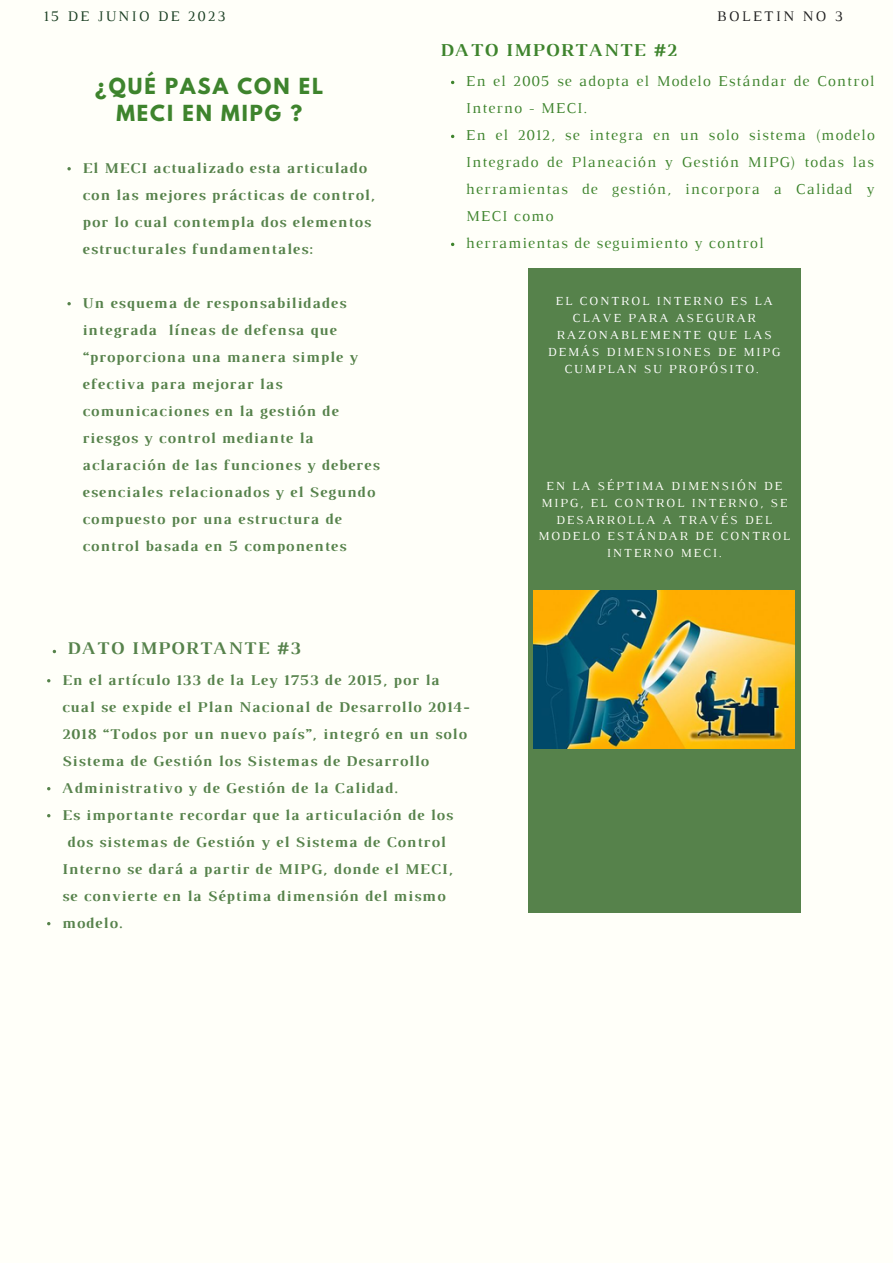
<style>
.page{position:relative;width:893px;height:1264px;background:#fff}
.page>*{position:absolute;margin:0;border:0;box-sizing:border-box;transform-origin:0 0}
.t1{font:700 19.65px "League Spartan";letter-spacing:.1em;color:#3e842d}
.t2{font:700 18.6px "Luthier";letter-spacing:.07em;color:#3e842d}
.t3{font:700 18.3px "Luthier";letter-spacing:.07em;color:#56824b}
.t4{font:15.45px/27px "Luthier";letter-spacing:.07em;color:#3e842d}
.t5{font:700 15.3px/27px "Luthier";letter-spacing:.07em;color:#56824b}
.t6{font:15px "Luthier";letter-spacing:.14em;color:#1c4024}
.t7{font:15px "Luthier";letter-spacing:.14em;color:#222}
.t8{font:12.6px/16.8px "Luthier";letter-spacing:.14em;color:#fffff9;text-align:center}
.t9{font:12.6px/16.8px "Luthier";letter-spacing:.14em;color:#fff;text-align:center}
</style>
<div class="page">
<div style="left:0;top:0;width:892px;height:1262px;background:#fffff9"></div>
<div style="left:528px;top:268px;width:272px;height:644px;background:#56824b"></div>
<img style="left:533px;top:591px;width:261px;height:157px">
<svg style="left:67px;top:167px;width:4px;height:3px"></svg>
<svg style="left:67px;top:302px;width:4px;height:3px"></svg>
<p class="t6" style="left:44px;top:11px;width:183px">15 DE JUNIO DE 2023</p>
<p class="t7" style="left:716px;top:11px;width:127px">BOLETIN NO 3</p>
<p class="t1" style="left:95px;top:76px;width:230px">¿QUÉ PASA CON EL</p>
<p class="t1" style="left:116px;top:103px;width:187px">MECI EN MIPG ?</p>
<p class="t5" style="left:82px;top:155px;width:294px">El MECI actualizado esta articulado con las mejores prácticas de control, por lo cual contempla dos elementos estructurales fundamentales:</p>
<p class="t5" style="left:82px;top:290px;width:298px">Un esquema de responsabilidades integrada líneas de defensa que “proporciona una manera simple y efectiva para mejorar las comunicaciones en la gestión de riesgos y control mediante la aclaración de las funciones y deberes esenciales relacionados y el Segundo compuesto por una estructura de control basada en 5 componentes</p>
<p class="t2" style="left:439px;top:43px;width:238px">DATO IMPORTANTE #2</p>
<p class="t4" style="left:466px;top:69px;width:409px">En el 2005 se adopta el Modelo Estándar de Control<br>Interno - MECI.</p>
<p class="t4" style="left:466px;top:123px;width:410px;text-align:justify">En el 2012, se integra en un solo sistema (modelo Integrado de Planeación y Gestión MIPG) todas las herramientas de gestión, incorpora a Calidad y MECI como</p>
<p class="t4" style="left:466px;top:231px;width:299px">herramientas de seguimiento y control</p>
<p class="t9" style="left:547px;top:294px;width:234px">EL CONTROL INTERNO ES LA<br>CLAVE PARA ASEGURAR<br>RAZONABLEMENTE QUE LAS<br>DEMÁS DIMENSIONES DE MIPG<br>CUMPLAN SU PROPÓSITO.</p>
<p class="t8" style="left:538px;top:478px;width:254px">EN LA SÉPTIMA DIMENSIÓN DE<br>MIPG, EL CONTROL INTERNO, SE<br>DESARROLLA A TRAVÉS DEL<br>MODELO ESTÁNDAR DE CONTROL<br>INTERNO MECI.</p>
<p class="t3" style="left:67px;top:641px;width:235px">DATO IMPORTANTE #3</p>
<p class="t5" style="left:62px;top:667px;width:408px">En el artículo 133 de la Ley 1753 de 2015, por la cual se expide el Plan Nacional de Desarrollo 2014- 2018 “Todos por un nuevo país”, integró en un solo Sistema de Gestión los Sistemas de Desarrollo</p>
<p class="t5" style="left:62px;top:775px;width:337px">Administrativo y de Gestión de la Calidad.</p>
<p class="t5" style="left:62px;top:802px;width:392px;text-align:center">Es importante recordar que la articulación de los dos sistemas de Gestión y el Sistema de Control Interno se dará a partir de MIPG, donde el MECI, se convierte en la Séptima dimensión del mismo</p>
<p class="t5" style="left:62px;top:910px;width:62px">modelo.</p>
</div>
